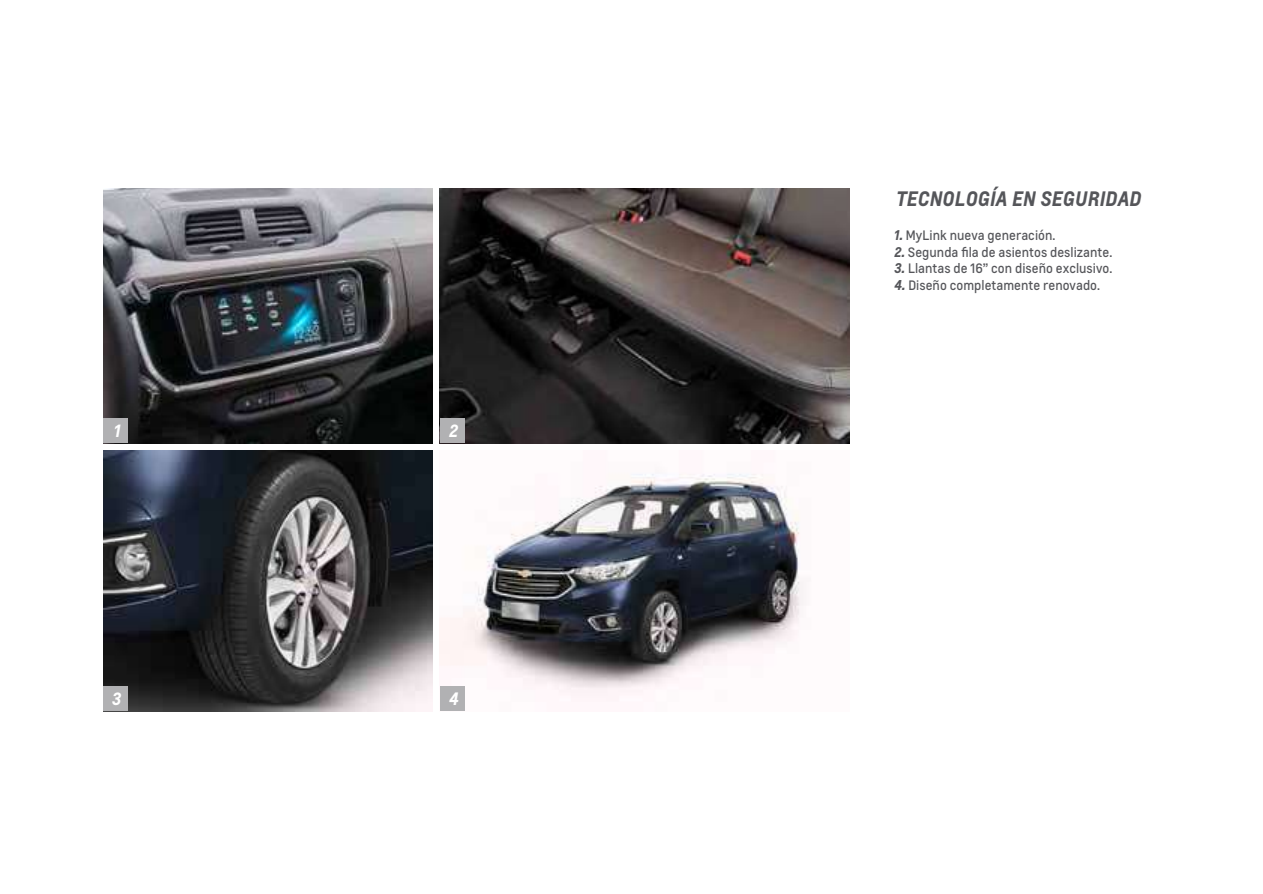
<style>
.page{position:relative;width:1263px;height:894px;background:#fff}
.page>*{position:absolute;margin:0;border:0;box-sizing:border-box;transform-origin:0 0}
.t1{font:italic 700 19.5px "Louis Global 2";letter-spacing:.005em;color:#55565a}
.t2{font:italic 700 16.5px "Louis Global 2";color:#fff}
.t3{font:12.75px "Louis Global 2";letter-spacing:.005em;color:#55565a}
.s1{font-weight:700;font-style:italic;font-size:13.2px}
</style>
<div class="page">
<img style="left:103px;top:451px;width:329px;height:260px">
<img style="left:440px;top:189px;width:409px;height:254px">
<img style="left:103px;top:189px;width:329px;height:254px">
<div style="left:103px;top:418px;width:25px;height:25px;background:#b1b1b3"></div>
<div style="left:103px;top:686px;width:25px;height:25px;background:#b1b1b3"></div>
<div style="left:440px;top:418px;width:24px;height:25px;background:#b1b1b3"></div>
<img style="left:439px;top:474px;width:365px;height:237px">
<div style="left:440px;top:686px;width:24px;height:25px;background:#b1b1b3"></div>
<p class="t2" style="left:114px;top:418px;width:8px">1</p>
<p class="t2" style="left:448px;top:418px;width:11px">2</p>
<p class="t2" style="left:112px;top:686px;width:11px">3</p>
<p class="t2" style="left:448px;top:686px;width:11px">4</p>
<h1 class="t1" style="left:895px;top:184px;width:247px">TECNOLOGÍA EN SEGURIDAD</h1>
<p class="t3" style="left:894px;top:227px;width:163px"><span class="s1">1.</span> MyLink nueva generación.</p>
<p class="t3" style="left:894px;top:243px;width:219px"><span class="s1">2.</span> Segunda fila de asientos deslizante.</p>
<p class="t3" style="left:894px;top:260px;width:219px"><span class="s1">3.</span> Llantas de 16” con diseño exclusivo.</p>
<p class="t3" style="left:894px;top:276px;width:207px"><span class="s1">4.</span> Diseño completamente renovado.</p>
</div>
